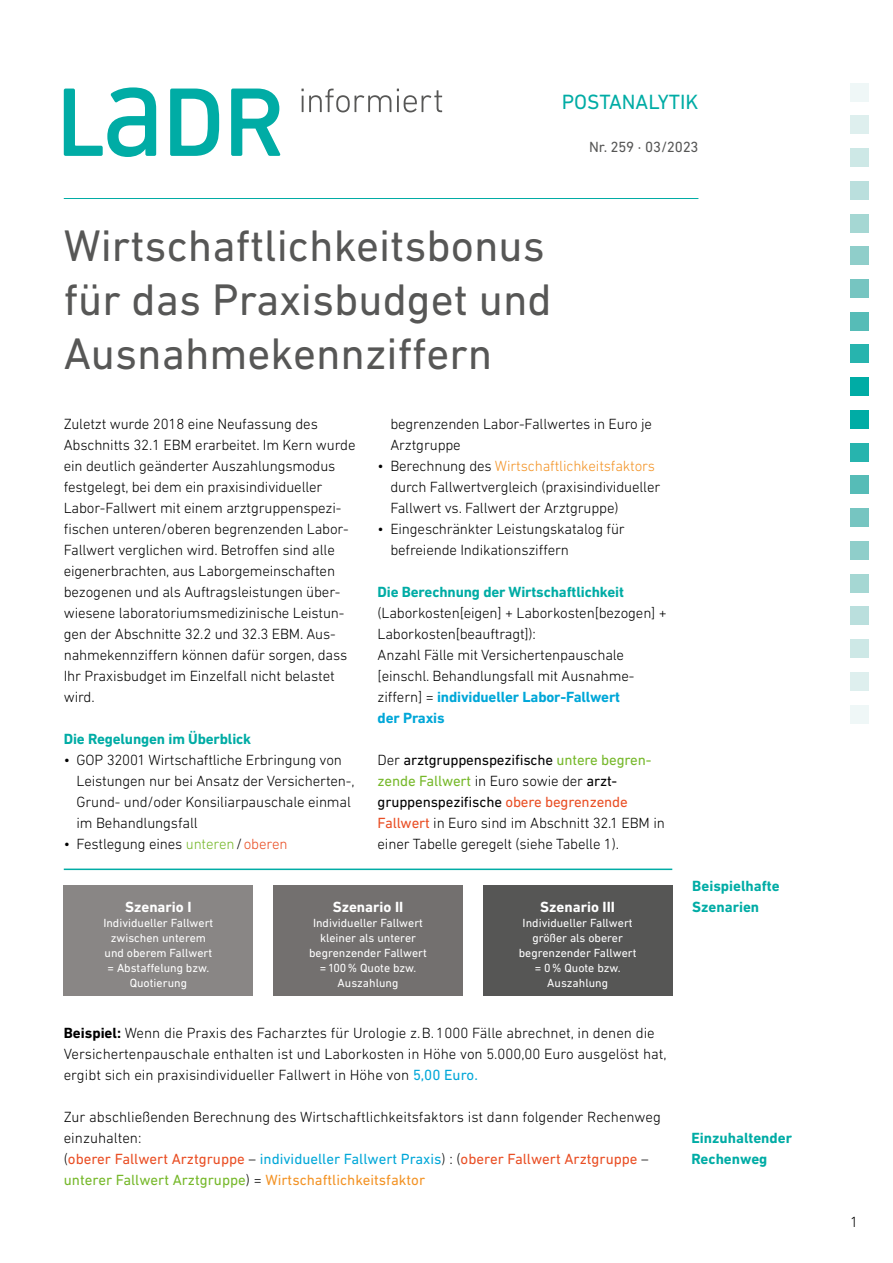
<style>
.page{position:relative;width:893px;height:1263px;background:#fff}
.page>*{position:absolute;margin:0;border:0;box-sizing:border-box;transform-origin:0 0}
.t1{font:45px/54px "DIN Next LT Pro";color:#575756}
.t2{font:21px "DIN Next LT Pro";color:#00aca5}
.t3{font:300 15px/21px "DIN Next LT Pro";letter-spacing:-.01em;color:#000}
.t4{font:700 15px/21px "DIN Next LT Pro";letter-spacing:-.01em;color:#00aca5}
.t5{font:700 15px "DIN Next LT Pro";color:#fff}
.t6{font:15px "DIN Next LT Pro";color:#565655}
.t7{font:12px/15px "DIN Next LT Pro";color:#fff;text-align:center}
.s1{color:#76b82a}
.s2{color:#e94e24}
.s3{color:#f39325}
.s4{font-weight:700;color:#00a7d8}
.s5{font-weight:400}
.s6{font-weight:400;color:#76b82a}
.s7{font-weight:400;color:#e94e24}
.s8{font-weight:700}
.s9{font-weight:400;color:#00a7d8}
.s10{font-weight:400;color:#f39325}
</style>
<div class="page">
<svg style="left:64px;top:87px;width:217px;height:70px"></svg>
<svg style="left:301px;top:89px;width:141px;height:23px"></svg>
<div style="left:850px;top:377px;width:19px;height:19px;background:#00aca5"></div>
<div style="left:850px;top:410px;width:19px;height:19px;background:#00aca5"></div>
<div style="left:850px;top:443px;width:19px;height:18px;background:#27b4ae"></div>
<div style="left:850px;top:345px;width:19px;height:18px;background:#27b4ae"></div>
<div style="left:850px;top:476px;width:19px;height:18px;background:#56bcb7"></div>
<div style="left:850px;top:312px;width:19px;height:18px;background:#56bcb7"></div>
<div style="left:850px;top:508px;width:19px;height:19px;background:#76c5c1"></div>
<div style="left:850px;top:279px;width:19px;height:19px;background:#76c5c1"></div>
<div style="left:850px;top:541px;width:19px;height:18px;background:#8fceca"></div>
<div style="left:850px;top:247px;width:19px;height:18px;background:#8fceca"></div>
<div style="left:850px;top:574px;width:19px;height:18px;background:#a5d7d3"></div>
<div style="left:850px;top:214px;width:19px;height:18px;background:#a5d7d3"></div>
<div style="left:850px;top:607px;width:19px;height:18px;background:#badfdd"></div>
<div style="left:850px;top:181px;width:19px;height:18px;background:#badfdd"></div>
<div style="left:850px;top:639px;width:19px;height:19px;background:#cde8e6"></div>
<div style="left:850px;top:148px;width:19px;height:19px;background:#cde8e6"></div>
<div style="left:850px;top:672px;width:19px;height:18px;background:#deefee"></div>
<div style="left:850px;top:116px;width:19px;height:18px;background:#deefee"></div>
<div style="left:850px;top:705px;width:19px;height:18px;background:#eff7f7"></div>
<div style="left:850px;top:83px;width:19px;height:18px;background:#eff7f7"></div>
<hr style="left:64px;top:198px;width:634px;height:1px;background:#00aca5">
<div style="left:64px;top:885px;width:189px;height:110px;background:#898685"></div>
<div style="left:273px;top:885px;width:190px;height:110px;background:#73706f"></div>
<div style="left:483px;top:885px;width:189px;height:110px;background:#565655"></div>
<hr style="left:64px;top:868px;width:608px;height:2px;background:#00aca5">
<h2 class="t2" style="left:562px;top:90px;width:138px">POSTANALYTIK</h2>
<p class="t6" style="left:589px;top:139px;width:111px">Nr. 259 · 03/2023</p>
<h1 class="t1" style="left:64px;top:218px;width:489px">Wirtschaftlichkeitsbonus für das Praxisbudget und<br>Ausnahmekennziffern</h1>
<p class="t3" style="left:64px;top:413px;width:293px">Zuletzt wurde 2018 eine Neufassung des Abschnitts 32.1 EBM erarbeitet. Im Kern wurde ein deutlich geänderter Auszahlungsmodus festgelegt, bei dem ein praxisindividueller Labor-Fallwert mit einem arztgruppenspezi&shy;fischen unteren/oberen begrenzenden Labor-Fallwert verglichen wird. Betroffen sind alle eigenerbrachten, aus Laborgemeinschaften bezogenen und als Auftragsleistungen über&shy;wiesene laboratoriumsmedizinische Leistun&shy;gen der Abschnitte 32.2 und 32.3 EBM. Aus&shy;nahmekennziffern können dafür sorgen, dass Ihr Praxisbudget im Einzelfall nicht belastet wird.</p>
<p class="t4" style="left:64px;top:728px;width:189px">Die Regelungen im Überblick</p>
<p class="t3" style="left:77px;top:749px;width:279px;text-indent:-13px">• GOP 32001 Wirtschaftliche Erbringung von Leistungen nur bei Ansatz der Versicherten-, Grund- und/oder Konsiliarpauschale einmal im Behandlungsfall</p>
<p class="t3" style="left:64px;top:833px;width:225px">• Festlegung eines <span class="s1">unteren</span>/<span class="s2">oberen</span></p>
<p class="t3" style="left:390px;top:413px;width:263px">begrenzenden Labor-Fallwertes in Euro je<br>Arztgruppe</p>
<p class="t3" style="left:390px;top:455px;width:271px;text-indent:-13px">• Berechnung des <span class="s3">Wirtschaftlichkeitsfaktors </span>durch Fallwertvergleich (praxisindividueller<br>Fallwert vs. Fallwert der Arztgruppe)</p>
<p class="t3" style="left:390px;top:518px;width:236px;text-indent:-13px">• Eingeschränkter Leistungskatalog für befreiende Indikationsziffern</p>
<p class="t4" style="left:378px;top:581px;width:248px">Die Berechnung der Wirtschaftlichkeit</p>
<p class="t3" style="left:378px;top:602px;width:291px">(Laborkosten[eigen] + Laborkosten[bezogen] + Laborkosten[beauftragt]):<br>Anzahl Fälle mit Versichertenpauschale [einschl. Behandlungsfall mit Ausnahme&shy;ziffern] = <span class="s4">individueller Labor-Fallwert<br>der Praxis</span></p>
<p class="t3" style="left:378px;top:749px;width:289px">Der <span class="s5">arztgruppenspezifische</span> <span class="s6">untere begren&shy;zende Fallwert</span> in Euro sowie der <span class="s5">arzt&shy;gruppenspezifische</span> <span class="s7">obere begrenzende Fallwert</span> in Euro sind im Abschnitt 32.1 EBM in einer Tabelle geregelt (siehe Tabelle 1).</p>
<p class="t4" style="left:692px;top:875px;width:89px">Beispielhafte</p>
<p class="t5" style="left:540px;top:898px;width:76px">Szenario III</p>
<p class="t7" style="left:519px;top:915px;width:119px">Individueller Fallwert größer als oberer begrenzender Fallwert = 0% Quote bzw.<br>Auszahlung</p>
<p class="t3" style="left:64px;top:1022px;width:604px"><span class="s8">Beispiel:</span> Wenn die Praxis des Facharztes für Urologie z.B. 1000 Fälle abrechnet, in denen die<br>Versichertenpauschale enthalten ist und Laborkosten in Höhe von 5.000,00 Euro ausgelöst hat, ergibt sich ein praxisindividueller Fallwert in Höhe von <span class="s9">5,00 Euro.</span></p>
<p class="t3" style="left:64px;top:1106px;width:599px">Zur abschließenden Berechnung des Wirtschaftlichkeitsfaktors ist dann folgender Rechenweg einzuhalten:<br>(<span class="s7">oberer Fallwert Arztgruppe</span> – <span class="s9">individueller Fallwert Praxis</span>) : (<span class="s7">oberer Fallwert Arztgruppe</span> – <span class="s6">unterer Fallwert Arztgruppe</span>) = <span class="s10">Wirtschaftlichkeitsfaktor</span></p>
<p class="t5" style="left:125px;top:898px;width:68px">Szenario I</p>
<p class="t4" style="left:692px;top:896px;width:68px">Szenarien</p>
<p class="t7" style="left:103px;top:915px;width:112px">Individueller Fallwert zwischen unterem und oberem Fallwert = Abstaffelung bzw.<br>Quotierung</p>
<p class="t5" style="left:333px;top:898px;width:72px">Szenario II</p>
<p class="t7" style="left:309px;top:915px;width:119px">Individueller Fallwert kleiner als unterer begrenzender Fallwert = 100% Quote bzw.<br>Auszahlung</p>
<p class="t4" style="left:691px;top:1127px;width:102px">Einzuhaltender<br>Rechenweg</p>
<p class="t3" style="left:850px;top:1211px;width:9px">1</p>
</div>
